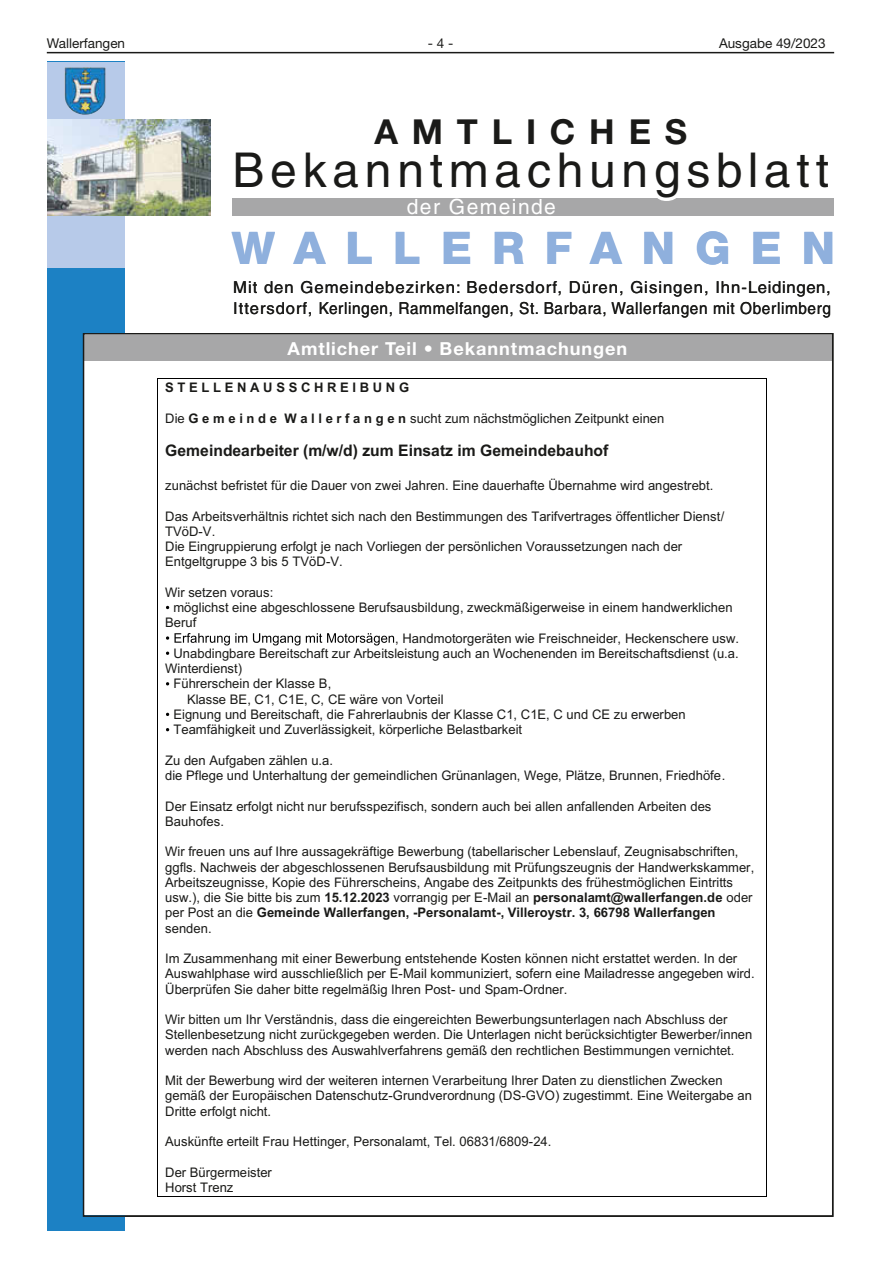
<style>
.page{position:relative;width:881px;height:1263px;background:#fff}
.page>*{position:absolute;margin:0;border:0;box-sizing:border-box;transform-origin:0 0}
.t1{font:48px "Helvetica";letter-spacing:.12em;color:#1a1a18}
.t2{font:800 45px "Helvetica Neue LT";letter-spacing:.45em;color:#8fb0dd}
.t3{font:700 34.5px "Helvetica Neue";color:#1a1a18}
.t4{font:21px "Helvetica";letter-spacing:.07em;color:#fff}
.t5{font:700 18px "Helvetica Neue";letter-spacing:.05em;color:#fff}
.t6{font:16.5px/21px "Helvetica";letter-spacing:.04em;color:#1a1a18}
.t7{font:700 15.9px "Ckbkpv Arial";color:#1a1a18}
.t8{font:13.5px "Helvetica Neue LT";color:#1a1a18}
.t9{font:13.2px/15.3px "Cftysn Arial";color:#1a1a18}
.t10{font:700 13.2px "Ckbkpv Arial";color:#1a1a18}
.s1{font-family:"Ckbkpv Arial";font-weight:700}
.s2{font-family:"Cftysn Arial";font-weight:400}
</style>
<div class="page">
<hr style="left:47px;top:52px;width:786px;height:1px;background:#1a1a18">
<img style="left:125px;top:119px;width:86px;height:97px">
<div style="left:47px;top:62px;width:78px;height:1169px;background:#1c81c4"></div>
<img style="left:47px;top:62px;width:77px;height:205px">
<div style="left:232px;top:198px;width:601px;height:18px;background:#a7a7a8"></div>
<div style="left:83px;top:334px;width:749px;height:881px;background:#fff"></div>
<div style="left:83px;top:335px;width:748px;height:25px;background:#a7a7a8"></div>
<hr style="left:158px;top:378px;width:607px;height:1px;background:#000">
<svg style="left:166px;top:633px;width:81px;height:12px"></svg>
<svg style="left:253px;top:633px;width:47px;height:12px"></svg>
<svg style="left:306px;top:633px;width:88px;height:12px"></svg>
<hr style="left:158px;top:1196px;width:607px;height:1px;background:#000">
<svg style="left:157px;top:378px;width:1px;height:819px"></svg>
<p class="t8" style="left:47px;top:35px;width:80px">Wallerfangen</p>
<p class="t8" style="left:427px;top:35px;width:27px">- 4 -</p>
<p class="t8" style="left:718px;top:35px;width:108px">Ausgabe 49/2023</p>
<h3 class="t3" style="left:374px;top:110px;width:314px">Amtliches</h3>
<h1 class="t1" style="left:232px;top:143px;width:597px">Bekanntmachungsblatt</h1>
<h3 class="t4" style="left:406px;top:195px;width:150px">der Gemeinde</h3>
<h2 class="t2" style="left:232px;top:221px;width:604px">WALLERFANGEN</h2>
<p class="t6" style="left:233px;top:277px;width:599px">Mit den Gemeindebezirken: Bedersdorf, Düren, Gisingen, Ihn-Leidingen,<br>Ittersdorf, Kerlingen, Rammelfangen, St. Barbara, Wallerfangen mit Oberlimberg</p>
<h3 class="t5" style="left:287px;top:337px;width:341px">Amtlicher teil • Bekanntmachungen</h3>
<p class="t10" style="left:165px;top:379px;width:245px">S T E L L E N A U S S C H R E I B U N G</p>
<p class="t9" style="left:165px;top:411px;width:500px">Die <span class="s1">G e m e i n d e W a l l e r f a n g e n</span> sucht zum nächstmöglichen Zeitpunkt einen</p>
<p class="t7" style="left:165px;top:440px;width:444px">Gemeindearbeiter (m/w/d) zum Einsatz im Gemeindebauhof</p>
<p class="t9" style="left:165px;top:478px;width:549px">zunächst befristet für die Dauer von zwei Jahren. Eine dauerhafte Übernahme wird angestrebt.</p>
<p class="t9" style="left:165px;top:508px;width:560px">Das Arbeitsverhältnis richtet sich nach den Bestimmungen des Tarifvertrages öffentlicher Dienst/ TVöD-V.<br>Die Eingruppierung erfolgt je nach Vorliegen der persönlichen Voraussetzungen nach der Entgeltgruppe 3 bis 5 TVöD-V.</p>
<p class="t9" style="left:165px;top:585px;width:110px">Wir setzen voraus:</p>
<p class="t9" style="left:173px;top:600px;width:560px">möglichst eine abgeschlossene Berufsausbildung, zweckmäßigerweise in einem handwerklichen</p>
<p class="t9" style="left:165px;top:615px;width:33px">Beruf</p>
<p class="t9" style="left:395px;top:630px;width:345px">, Handmotorgeräten wie Freischneider, Heckenschere usw.</p>
<p class="t9" style="left:173px;top:646px;width:566px">Unabdingbare Bereitschaft zur Arbeitsleistung auch an Wochenenden im Bereitschaftsdienst (u.a.</p>
<p class="t9" style="left:165px;top:661px;width:78px">Winterdienst)</p>
<p class="t9" style="left:173px;top:676px;width:159px">Führerschein der Klasse B,</p>
<p class="t9" style="left:187px;top:691px;width:258px">Klasse BE, C1, C1E, C, CE wäre von Vorteil</p>
<p class="t9" style="left:173px;top:707px;width:513px">Eignung und Bereitschaft, die Fahrerlaubnis der Klasse C1, C1E, C und CE zu erwerben</p>
<p class="t9" style="left:173px;top:722px;width:350px">Teamfähigkeit und Zuverlässigkeit, körperliche Belastbarkeit</p>
<p class="t9" style="left:165px;top:752px;width:561px">Zu den Aufgaben zählen u.a.<br>die Pflege und Unterhaltung der gemeindlichen Grünanlagen, Wege, Plätze, Brunnen, Friedhöfe.</p>
<p class="t9" style="left:165px;top:798px;width:547px">Der Einsatz erfolgt nicht nur berufsspezifisch, sondern auch bei allen anfallenden Arbeiten des<br>Bauhofes.</p>
<p class="t9" style="left:165px;top:844px;width:590px">Wir freuen uns auf Ihre aussagekräftige Bewerbung (tabellarischer Lebenslauf, Zeugnisabschriften, ggfls. Nachweis der abgeschlossenen Berufsausbildung mit Prüfungszeugnis der Handwerkskammer, Arbeitszeugnisse, Kopie des Führerscheins, Angabe des Zeitpunkts des frühestmöglichen Eintritts usw.), die Sie bitte bis zum <span class="s1">15.12.2023</span> vorrangig per E-Mail an <span class="s1">personalamt@wallerfangen.de</span> oder</p>
<p class="t10" style="left:165px;top:904px;width:551px"><span class="s2">per Post an die</span> Gemeinde Wallerfangen, -Personalamt-, Villeroystr. 3, 66798 Wallerfangen</p>
<p class="t9" style="left:165px;top:920px;width:48px">senden.</p>
<p class="t9" style="left:165px;top:951px;width:590px">Im Zusammenhang mit einer Bewerbung entstehende Kosten können nicht erstattet werden. In der<br>Auswahlphase wird ausschließlich per E-Mail kommuniziert, sofern eine Mailadresse angegeben wird.<br>Überprüfen Sie daher bitte regelmäßig Ihren Post- und Spam-Ordner.</p>
<p class="t9" style="left:165px;top:1012px;width:588px">Wir bitten um Ihr Verständnis, dass die eingereichten Bewerbungsunterlagen nach Abschluss der<br>Stellenbesetzung nicht zurückgegeben werden. Die Unterlagen nicht berücksichtigter Bewerber/innen werden nach Abschluss des Auswahlverfahrens gemäß den rechtlichen Bestimmungen vernichtet.</p>
<p class="t9" style="left:165px;top:1073px;width:588px">Mit der Bewerbung wird der weiteren internen Verarbeitung Ihrer Daten zu dienstlichen Zwecken gemäß der Europäischen Datenschutz-Grundverordnung (DS-GVO) zugestimmt. Eine Weitergabe an<br>Dritte erfolgt nicht.</p>
<p class="t9" style="left:165px;top:1134px;width:387px">Auskünfte erteilt Frau Hettinger, Personalamt, Tel. 06831/6809-24.</p>
<p class="t9" style="left:165px;top:1164px;width:108px">Der Bürgermeister<br>Horst Trenz</p>
</div>
